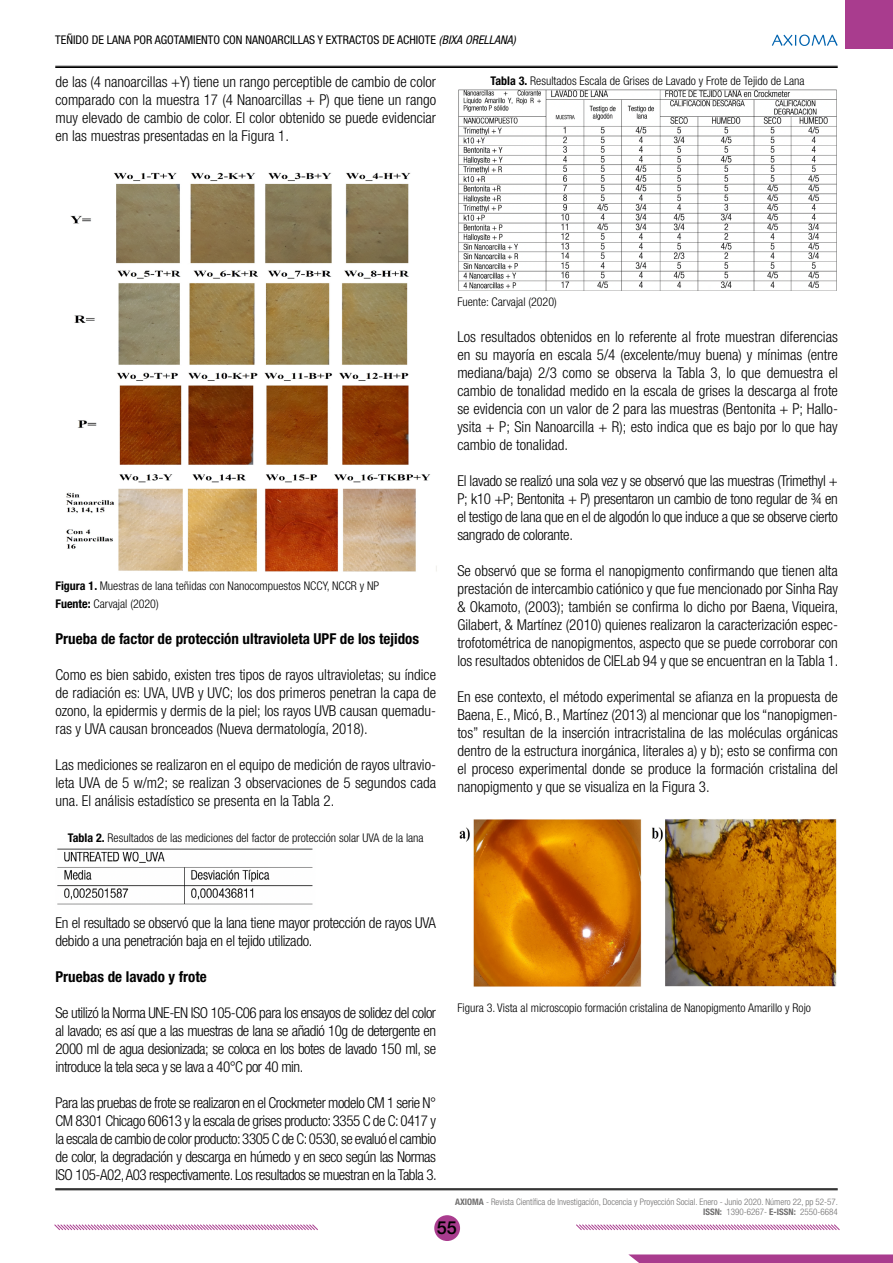
<style>
.page{position:relative;width:893px;height:1263px;background:#fff}
.page>*{position:absolute;margin:0;border:0;box-sizing:border-box;transform-origin:0 0}
.t1{font:500 18px "Helvetica Neue LT Std";color:#000}
.t2{font:300 condensed 15px/18px "Helvetica Neue LT Std";color:#000;text-align:justify}
.t3{font:300 condensed 15px/18px "Helvetica Neue LT Std";letter-spacing:-.02em;color:#000}
.t4{font:700 condensed 15px "Helvetica Neue LT Std";color:#000}
.t5{font:300 condensed 12px/18px "Helvetica Neue LT Std";color:#000}
.t6{font:condensed 12px "Helvetica Neue LT Std";color:#000}
.t7{font:300 condensed 9px/10.8px "Helvetica Neue LT Std";color:#706f6f;text-align:right}
.s1{font-style:italic}
.s2{font-weight:700}
</style>
<div class="page">
<div style="left:434px;top:1215px;width:26px;height:26px;background:#a93c8e;border-radius:50%"></div>
<svg style="left:54px;top:1224px;width:786px;height:6px"></svg>
<svg style="left:628px;top:1254px;width:265px;height:9px;background:#af4a96"></svg>
<div style="left:845px;top:0;width:48px;height:49px;background:#a93c8e"></div>
<svg style="left:772px;top:35px;width:66px;height:11px"></svg>
<hr style="left:55px;top:66px;width:783px;height:1px;background:#000">
<hr style="left:55px;top:67px;width:783px;height:1px;background:#000">
<hr style="left:55px;top:1188px;width:783px;height:1px;background:#000">
<hr style="left:55px;top:1189px;width:783px;height:1px;background:#000">
<img style="left:66px;top:172px;width:371px;height:400px">
<img style="left:57px;top:848px;width:256px;height:57px">
<img style="left:458px;top:89px;width:379px;height:202px">
<img style="left:459px;top:819px;width:378px;height:168px">
<p class="t6" style="left:55px;top:32px;width:465px">TEÑIDO DE LANA POR AGOTAMIENTO CON NANOARCILLAS Y EXTRACTOS DE ACHIOTE <span class="s1">(BIXA ORELLANA)</span></p>
<p class="t2" style="left:56px;top:73px;width:382px">de las (4 nanoarcillas +Y) tiene un rango perceptible de cambio de color comparado con la muestra 17 (4 Nanoarcillas + P) que tiene un rango muy elevado de cambio de color. El color obtenido se puede evidenciar en las muestras presentadas en la Figura 1.</p>
<p class="t5" style="left:491px;top:72px;width:316px"><span class="s2">Tabla 3.</span> Resultados Escala de Grises de Lavado y Frote de Tejido de Lana</p>
<p class="t5" style="left:56px;top:576px;width:325px"><span class="s2">Figura 1.</span> Muestras de lana teñidas con Nanocompuestos NCCY, NCCR y NP<br><span class="s2">Fuente:</span> Carvajal (2020)</p>
<p class="t4" style="left:56px;top:629px;width:365px">Prueba de factor de protección ultravioleta UPF de los tejidos</p>
<p class="t2" style="left:56px;top:665px;width:382px">Como es bien sabido, existen tres tipos de rayos ultravioletas; su índice de radiación es: UVA, UVB y UVC; los dos primeros penetran la capa de ozono, la epidermis y dermis de la piel; los rayos UVB causan quemadu&shy;ras y UVA causan bronceados (Nueva dermatología, 2018).</p>
<p class="t2" style="left:56px;top:755px;width:382px">Las mediciones se realizaron en el equipo de medición de rayos ultravio&shy;leta UVA de 5 w/m2; se realizan 3 observaciones de 5 segundos cada una. El análisis estadístico se presenta en la Tabla 2.</p>
<p class="t5" style="left:68px;top:828px;width:357px"><span class="s2">Tabla 2.</span> Resultados de las mediciones del factor de protección solar UVA de la lana</p>
<p class="t5" style="left:457px;top:292px;width:101px">Fuente: Carvajal (2020)</p>
<p class="t2" style="left:457px;top:327px;width:382px">Los resultados obtenidos en lo referente al frote muestran diferencias en su mayoría en escala 5/4 (excelente/muy buena) y mínimas (entre mediana/baja) 2/3 como se observa la Tabla 3, lo que demuestra el cambio de tonalidad medido en la escala de grises la descarga al frote se evidencia con un valor de 2 para las muestras (Bentonita + P; Hallo&shy;ysita + P; Sin Nanoarcilla + R); esto indica que es bajo por lo que hay cambio de tonalidad.</p>
<p class="t2" style="left:457px;top:471px;width:382px">El lavado se realizó una sola vez y se observó que las muestras (Trimethyl + P; k10 +P; Bentonita + P) presentaron un cambio de tono regular de ¾ en el testigo de lana que en el de algodón lo que induce a que se observe cierto sangrado de colorante.</p>
<p class="t2" style="left:457px;top:561px;width:383px">Se observó que se forma el nanopigmento confirmando que tienen alta prestación de intercambio catiónico y que fue mencionado por Sinha Ray &amp; Okamoto, (2003); también se confirma lo dicho por Baena, Viqueira, Gilabert, &amp; Martínez (2010) quienes realizaron la caracterización espec&shy;trofotométrica de nanopigmentos, aspecto que se puede corroborar con los resultados obtenidos de CIELab 94 y que se encuentran en la Tabla 1.</p>
<p class="t2" style="left:457px;top:687px;width:382px">En ese contexto, el método experimental se afianza en la propuesta de Baena, E., Micó, B., Martínez (2013) al mencionar que los “nanopigmen&shy;tos” resultan de la inserción intracristalina de las moléculas orgánicas dentro de la estructura inorgánica, literales a) y b); esto se confirma con el proceso experimental donde se produce la formación cristalina del nanopigmento y que se visualiza en la Figura 3.</p>
<p class="t3" style="left:56px;top:913px;width:382px">En el resultado se observó que la lana tiene mayor protección de rayos UVA debido a una penetración baja en el tejido utilizado.</p>
<p class="t4" style="left:56px;top:967px;width:153px">Pruebas de lavado y frote</p>
<p class="t2" style="left:56px;top:1003px;width:382px">Se utilizó la Norma UNE-EN ISO 105-C06 para los ensayos de solidez del color al lavado; es así que a las muestras de lana se añadió 10g de detergente en 2000 ml de agua desionizada; se coloca en los botes de lavado 150 ml, se introduce la tela seca y se lava a 40°C por 40 min.</p>
<p class="t2" style="left:56px;top:1093px;width:383px">Para las pruebas de frote se realizaron en el Crockmeter modelo CM 1 serie N° CM 8301 Chicago 60613 y la escala de grises producto: 3355 C de C: 0417 y la escala de cambio de color producto: 3305 C de C: 0530, se evaluó el cambio de color, la degradación y descarga en húmedo y en seco según las Normas ISO 105-A02, A03 respectivamente. Los resultados se muestran en la Tabla 3.</p>
<p class="t5" style="left:457px;top:999px;width:355px">Figura 3. Vista al microscopio formación cristalina de Nanopigmento Amarillo y Rojo</p>
<p class="t7" style="left:455px;top:1196px;width:384px"><span class="s2">AXIOMA</span> - Revista Científica de Investigación, Docencia y Proyección Social. Enero - Junio 2020. Número 22, pp 52-57.<br><span class="s2">ISSN:</span> 1390-6267- <span class="s2">E-ISSN:</span> 2550-6684</p>
<p class="t1" style="left:437px;top:1216px;width:22px">55</p>
</div>
